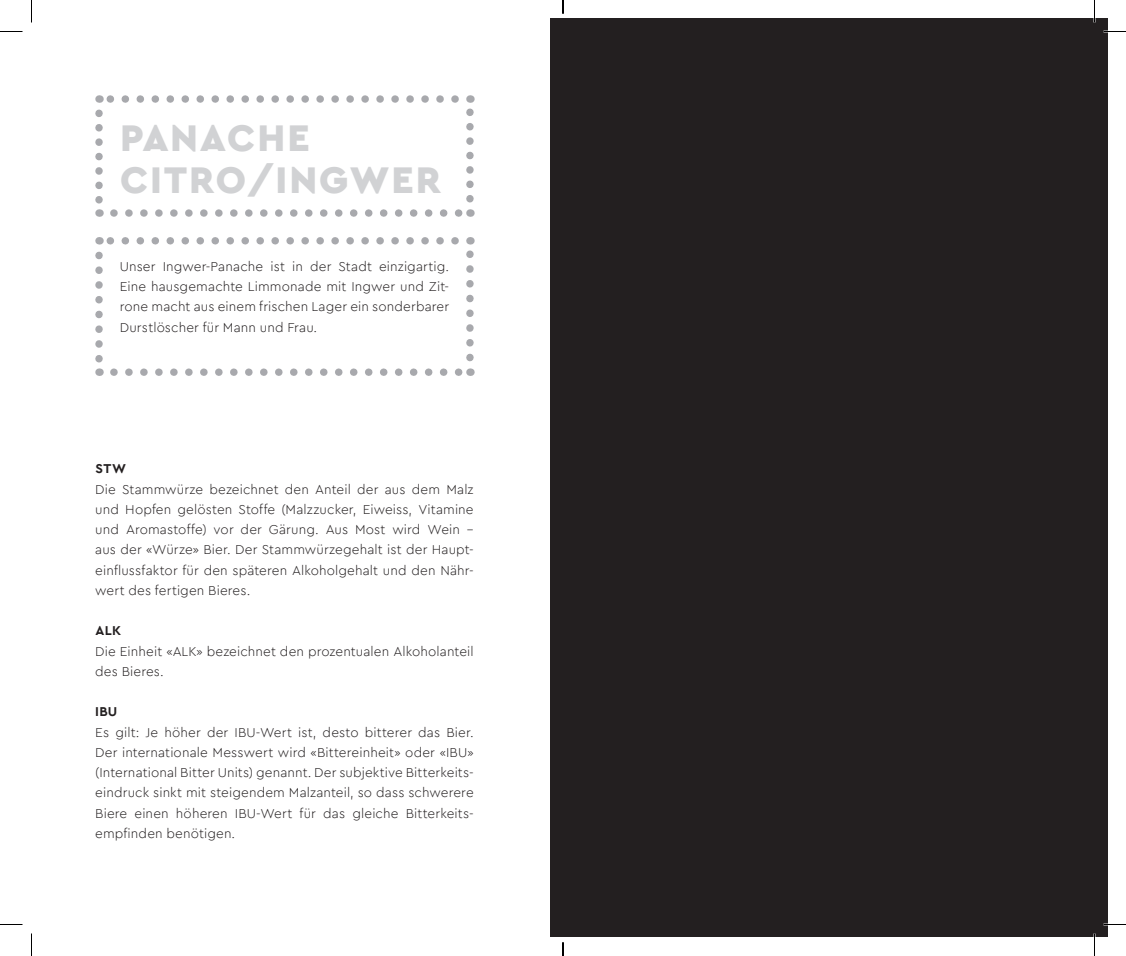
<style>
.page{position:relative;width:1126px;height:956px;background:#fff}
.page>*{position:absolute;margin:0;border:0;box-sizing:border-box;transform-origin:0 0}
.Titel_oben{font:900 39px "Cera PRO";letter-spacing:.05em;color:#d1d2d4}
.Bierbeschrieb__POS{font:300 13.5px/20.2px "Cera PRO";letter-spacing:.01em;color:#231f20;text-align:justify}
.Bierbeschrieb__POS-2{font:700 13.5px "Cera PRO";letter-spacing:.025em;color:#231f20}
</style>
<div class="page">
<div style="left:550px;top:19px;width:557px;height:918px;background:#231f20"></div>
<svg style="left:114px;top:368px;width:349px;height:8px"></svg>
<svg style="left:106px;top:237px;width:349px;height:8px"></svg>
<svg style="left:95px;top:255px;width:8px;height:121px"></svg>
<svg style="left:466px;top:237px;width:8px;height:121px"></svg>
<svg style="left:114px;top:209px;width:349px;height:8px"></svg>
<svg style="left:106px;top:95px;width:349px;height:8px"></svg>
<svg style="left:95px;top:113px;width:8px;height:104px"></svg>
<svg style="left:466px;top:95px;width:8px;height:104px"></svg>
<hr style="left:1103px;top:923px;width:23px;height:2px;background:#fff">
<svg style="left:0;top:31px;width:22px;height:1px"></svg>
<svg style="left:1103px;top:31px;width:23px;height:1px"></svg>
<svg style="left:0;top:924px;width:22px;height:1px"></svg>
<svg style="left:1103px;top:924px;width:23px;height:1px"></svg>
<svg style="left:31px;top:0;width:1px;height:23px"></svg>
<svg style="left:31px;top:933px;width:1px;height:23px"></svg>
<svg style="left:1094px;top:0;width:1px;height:23px"></svg>
<svg style="left:1094px;top:933px;width:1px;height:23px"></svg>
<svg style="left:562px;top:0;width:2px;height:14px"></svg>
<svg style="left:562px;top:942px;width:2px;height:14px"></svg>
<p class="Titel_oben" style="left:120px;top:112px;width:191px">PANACHE</p>
<p class="Titel_oben" style="left:120px;top:154px;width:323px">CITRO/INGWER</p>
<p class="Bierbeschrieb__POS" style="left:120px;top:256px;width:331px">Unser Ingwer-Panache ist in der Stadt einzigartig.<br>Eine hausgemachte Limmonade mit Ingwer und Zit&shy;rone macht aus einem frischen Lager ein sonderbarer Durstlöscher für Mann und Frau.</p>
<p class="Bierbeschrieb__POS-2" style="left:95px;top:460px;width:32px">STW</p>
<p class="Bierbeschrieb__POS" style="left:95px;top:478px;width:380px">Die Stammwürze bezeichnet den Anteil der aus dem Malz und Hopfen gelösten Stoffe (Malzzucker, Eiweiss, Vitamine und Aromastoffe) vor der Gärung. Aus Most wird Wein – aus der «Würze» Bier. Der Stammwürzegehalt ist der Haupt&shy;einflussfaktor für den späteren Alkoholgehalt und den Nähr&shy;wert des fertigen Bieres.</p>
<p class="Bierbeschrieb__POS-2" style="left:95px;top:622px;width:27px">ALK</p>
<p class="Bierbeschrieb__POS" style="left:95px;top:640px;width:380px">Die Einheit «ALK» bezeichnet den prozentualen Alkoholanteil des Bieres.</p>
<p class="Bierbeschrieb__POS-2" style="left:95px;top:703px;width:23px">IBU</p>
<p class="Bierbeschrieb__POS" style="left:95px;top:721px;width:380px">Es gilt: Je höher der IBU-Wert ist, desto bitterer das Bier.<br>Der internationale Messwert wird «Bittereinheit» oder «IBU» (International Bitter Units) genannt. Der subjektive Bitterkeits&shy;eindruck sinkt mit steigendem Malzanteil, so dass schwerere Biere einen höheren IBU-Wert für das gleiche Bitterkeits&shy;empfinden benötigen.</p>
</div>
